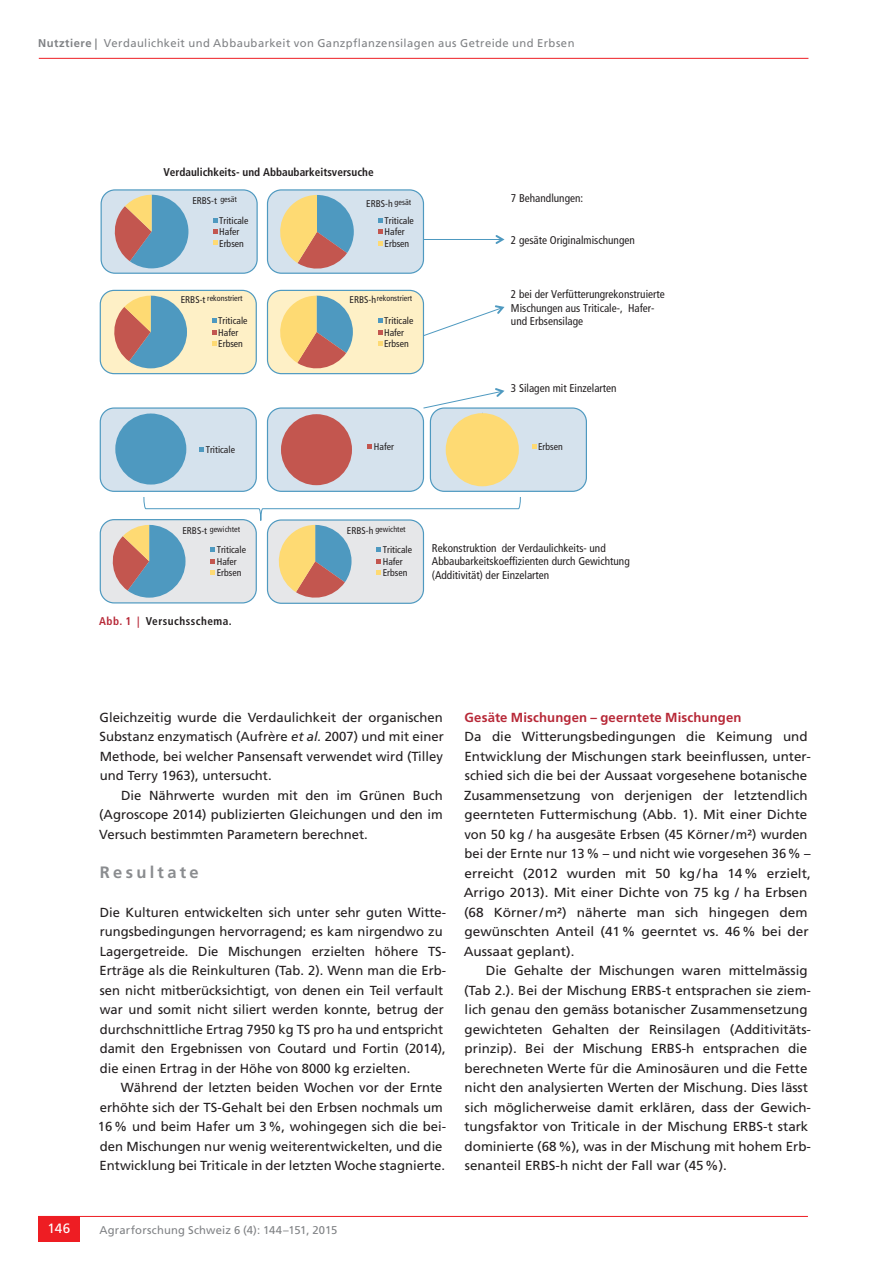
<style>
.page{position:relative;width:893px;height:1263px;background:#fff}
.page>*{position:absolute;margin:0;border:0;box-sizing:border-box;transform-origin:0 0}
.t1{font:700 16.5px "Frutiger LT Std";letter-spacing:.2em;color:#8a8c8f}
.t2{font:13.5px "Frutiger LT Std";color:#fff}
.t3{font:13.2px/19.5px "Frutiger LT Std";color:#231f20}
.t4{font:700 13.2px "Frutiger LT Std";letter-spacing:.01em;color:#b72837}
.t5{font:condensed 11.25px/13.5px "Frutiger LT Std";color:#231f20}
.t6{font:11.25px "Frutiger LT Std";letter-spacing:.035em;color:#808285}
.t7{font:700 condensed 11.25px "Frutiger LT Std";color:#231f20}
.t8{font:11.25px "Frutiger LT Std";letter-spacing:.015em;color:#808285}
.t9{font:700 condensed 11.25px "Frutiger LT Std";letter-spacing:.04em;color:#231f20}
.t10{font:condensed 9.75px/11.4px "Frutiger LT Std";color:#231f20}
.t11{font:condensed 8.1px "Frutiger LT Std";color:#231f20}
.s1{font-weight:700}
.s2{font-size:9.75px}
.s3{color:#b72837}
.s4{font-style:italic}
</style>
<div class="page">
<hr style="left:39px;top:58px;width:769px;height:1px;background:#ee1d23">
<hr style="left:38px;top:1216px;width:770px;height:1px;background:#ee1d23">
<div style="left:38px;top:1216px;width:42px;height:26px;background:#ee1d23"></div>
<div style="left:267px;top:190px;width:156px;height:83px;background:#d5e2ed;border-radius:14px"></div>
<div style="left:267px;top:189px;width:157px;height:85px;border:1px solid #4e99c0;border-radius:14px"></div>
<div style="left:100px;top:290px;width:156px;height:84px;background:#fef0c6;border-radius:14px"></div>
<div style="left:100px;top:290px;width:157px;height:84px;border:1px solid #4e99c0;border-radius:14px"></div>
<div style="left:267px;top:290px;width:156px;height:84px;background:#fef0c6;border-radius:14px"></div>
<div style="left:267px;top:290px;width:157px;height:84px;border:1px solid #4e99c0;border-radius:14px"></div>
<div style="left:267px;top:408px;width:156px;height:83px;background:#d5e2ed;border-radius:14px"></div>
<div style="left:267px;top:407px;width:157px;height:85px;border:1px solid #4e99c0;border-radius:14px"></div>
<div style="left:430px;top:408px;width:156px;height:83px;background:#d5e2ed;border-radius:14px"></div>
<div style="left:430px;top:407px;width:157px;height:85px;border:1px solid #4e99c0;border-radius:14px"></div>
<div style="left:100px;top:408px;width:156px;height:83px;background:#d5e2ed;border-radius:14px"></div>
<div style="left:100px;top:407px;width:157px;height:85px;border:1px solid #4e99c0;border-radius:14px"></div>
<div style="left:100px;top:520px;width:156px;height:83px;background:#e6e7e9;border-radius:14px"></div>
<div style="left:100px;top:519px;width:157px;height:84px;border:1px solid #4e99c0;border-radius:14px"></div>
<div style="left:267px;top:519px;width:157px;height:85px;border:1px solid #4e99c0;border-radius:14px"></div>
<hr style="left:423px;top:239px;width:80px;height:1px;background:#4e99c0">
<svg style="left:495px;top:235px;width:9px;height:9px"></svg>
<svg style="left:423px;top:305px;width:81px;height:32px"></svg>
<svg style="left:423px;top:388px;width:81px;height:21px"></svg>
<div style="left:101px;top:190px;width:156px;height:83px;background:#d5e2ed;border-radius:14px"></div>
<div style="left:101px;top:189px;width:157px;height:85px;border:1px solid #4e99c0;border-radius:14px"></div>
<svg style="left:114px;top:195px;width:74px;height:73px"></svg>
<svg style="left:213px;top:218px;width:4px;height:4px"></svg>
<svg style="left:213px;top:230px;width:4px;height:4px"></svg>
<svg style="left:213px;top:241px;width:4px;height:4px"></svg>
<svg style="left:275px;top:195px;width:79px;height:78px"></svg>
<svg style="left:379px;top:218px;width:4px;height:4px"></svg>
<svg style="left:379px;top:230px;width:4px;height:4px"></svg>
<svg style="left:379px;top:241px;width:4px;height:4px"></svg>
<svg style="left:114px;top:296px;width:73px;height:72px"></svg>
<svg style="left:212px;top:319px;width:4px;height:4px"></svg>
<svg style="left:212px;top:330px;width:4px;height:4px"></svg>
<svg style="left:212px;top:341px;width:4px;height:4px"></svg>
<svg style="left:275px;top:296px;width:78px;height:77px"></svg>
<svg style="left:378px;top:319px;width:4px;height:4px"></svg>
<svg style="left:378px;top:330px;width:4px;height:4px"></svg>
<svg style="left:378px;top:341px;width:4px;height:4px"></svg>
<div style="left:115px;top:413px;width:71px;height:71px;background:#4e99c0;border-radius:36px"></div>
<svg style="left:200px;top:448px;width:4px;height:4px"></svg>
<div style="left:281px;top:414px;width:71px;height:71px;background:#c3564f;border-radius:50%"></div>
<svg style="left:368px;top:445px;width:4px;height:4px"></svg>
<div style="left:446px;top:413px;width:73px;height:73px;background:#feda73;border-radius:37px"></div>
<svg style="left:532px;top:444px;width:4px;height:4px"></svg>
<svg style="left:108px;top:497px;width:413px;height:105px"></svg>
<p class="t6" style="left:38px;top:36px;width:538px"><span class="s1">Nutztiere |</span> Verdaulichkeit und Abbaubarkeit von Ganzpflanzensilagen aus Getreide und Erbsen</p>
<p class="t7" style="left:163px;top:165px;width:212px">Verdaulichkeits- und Abbaubarkeitsversuche</p>
<p class="t10" style="left:219px;top:191px;width:31px;line-height:19.8px;text-indent:-27px">ERBS-t <sup>gesät<br></sup>Triticale</p>
<p class="t10" style="left:219px;top:226px;width:26px">Hafer<br>Erbsen</p>
<p class="t11" style="left:181px;top:293px;width:63px"><span class="s2">ERBS-t</span> rekonstriert</p>
<p class="t10" style="left:218px;top:315px;width:31px">Triticale<br>Hafer<br>Erbsen</p>
<p class="t10" style="left:366px;top:196px;width:49px;line-height:16.5px;text-align:right">ERBS-h <sup>gesät<br></sup>Triticale</p>
<p class="t10" style="left:385px;top:226px;width:26px">Hafer<br>Erbsen</p>
<p class="t11" style="left:350px;top:293px;width:64px"><span class="s2">ERBS-h</span>rekonstriert</p>
<p class="t10" style="left:384px;top:315px;width:31px">Triticale<br>Hafer<br>Erbsen</p>
<p class="t5" style="left:511px;top:192px;width:74px">7 Behandlungen:</p>
<p class="t5" style="left:511px;top:233px;width:125px">2 gesäte Originalmischungen</p>
<p class="t5" style="left:511px;top:288px;width:155px">2 bei der Verfütterungrekonstruierte<br>Mischungen aus Triticale-, Hafer&shy;und Erbsensilage</p>
<p class="t5" style="left:511px;top:381px;width:107px">3 Silagen mit Einzelarten</p>
<p class="t10" style="left:206px;top:444px;width:31px">Triticale</p>
<p class="t10" style="left:374px;top:441px;width:22px">Hafer</p>
<p class="t10" style="left:538px;top:441px;width:26px">Erbsen</p>
<p class="t11" style="left:182px;top:524px;width:59px"><span class="s2">ERBS-t</span> gewichtet</p>
<p class="t10" style="left:217px;top:544px;width:31px">Triticale<br>Hafer<br>Erbsen</p>
<p class="t9" style="left:99px;top:614px;width:134px"><span class="s3">Abb. 1 |</span> Versuchsschema.</p>
<p class="t11" style="left:347px;top:524px;width:60px"><span class="s2">ERBS-h</span> gewichtet</p>
<p class="t10" style="left:383px;top:544px;width:31px">Triticale<br>Hafer<br>Erbsen</p>
<p class="t5" style="left:432px;top:541px;width:199px">Rekonstruktion der Verdaulichkeits- und<br>Abbaubarkeitskoeffizienten durch Gewichtung (Additivität) der Einzelarten</p>
<p class="t2" style="left:48px;top:1221px;width:24px">146</p>
<p class="t3" style="left:100px;top:707px;width:346px;text-align:justify">Gleichzeitig wurde die Verdaulichkeit der organischen Substanz enzymatisch (Aufrère <span class="s4">et al.</span> 2007) und mit einer Methode, bei welcher Pansensaft verwendet wird (Tilley und Terry 1963), untersucht.</p>
<p class="t3" style="left:99px;top:785px;width:345px;text-align:justify;text-indent:22px">Die Nährwerte wurden mit den im Grünen Buch (Agroscope 2014) publizierten Gleichungen und den im Versuch bestimmten Parametern berechnet.</p>
<p class="t1" style="left:100px;top:862px;width:100px">Resultate</p>
<p class="t3" style="left:100px;top:902px;width:348px">Die Kulturen entwickelten sich unter sehr guten Witte&shy;rungsbedingungen hervorragend; es kam nirgendwo zu Lagergetreide. Die Mischungen erzielten höhere TS-Erträge als die Reinkulturen (Tab. 2). Wenn man die Erb&shy;sen nicht mitberücksichtigt, von denen ein Teil verfault war und somit nicht siliert werden konnte, betrug der durchschnittliche Ertrag 7950 kg TS pro ha und entspricht damit den Ergebnissen von Coutard und Fortin (2014), die einen Ertrag in der Höhe von 8000 kg erzielten.</p>
<p class="t3" style="left:98px;top:1078px;width:350px;text-indent:23px">Während der letzten beiden Wochen vor der Ernte erhöhte sich der TS-Gehalt bei den Erbsen nochmals um 16% und beim Hafer um 3%, wohingegen sich die bei&shy;den Mischungen nur wenig weiterentwickelten, und die Entwicklung bei Triticale in der letzten Woche stagnierte.</p>
<p class="t4" style="left:464px;top:709px;width:279px">Gesäte Mischungen – geerntete Mischungen</p>
<p class="t3" style="left:464px;top:727px;width:349px">Da die Witterungsbedingungen die Keimung und Entwicklung der Mischungen stark beeinflussen, unter&shy;schied sich die bei der Aussaat vorgesehene botanische Zusammensetzung von derjenigen der letztendlich geernteten Futtermischung (Abb. 1). Mit einer Dichte von 50 kg / ha ausgesäte Erbsen (45 Körner/m²) wurden bei der Ernte nur 13% – und nicht wie vorgesehen 36% – erreicht (2012 wurden mit 50 kg/ha 14% erzielt, Arrigo 2013). Mit einer Dichte von 75 kg / ha Erbsen (68 Körner/m²) näherte man sich hingegen dem gewünschten Anteil (41% geerntet vs. 46% bei der Aussaat geplant).</p>
<p class="t3" style="left:464px;top:961px;width:348px;text-indent:22px">Die Gehalte der Mischungen waren mittelmässig (Tab 2.). Bei der Mischung ERBS-t entsprachen sie ziem&shy;lich genau den gemäss botanischer Zusammensetzung gewichteten Gehalten der Reinsilagen (Additivitäts&shy;prinzip). Bei der Mischung ERBS-h entsprachen die berechneten Werte für die Aminosäuren und die Fette nicht den analysierten Werten der Mischung. Dies lässt sich möglicherweise damit erklären, dass der Gewich&shy;tungsfaktor von Triticale in der Mischung ERBS-t stark dominierte (68%), was in der Mischung mit hohem Erb&shy;senanteil ERBS-h nicht der Fall war (45%).</p>
<p class="t8" style="left:100px;top:1223px;width:239px">Agrarforschung Schweiz 6 (4): 144–151, 2015</p>
</div>
